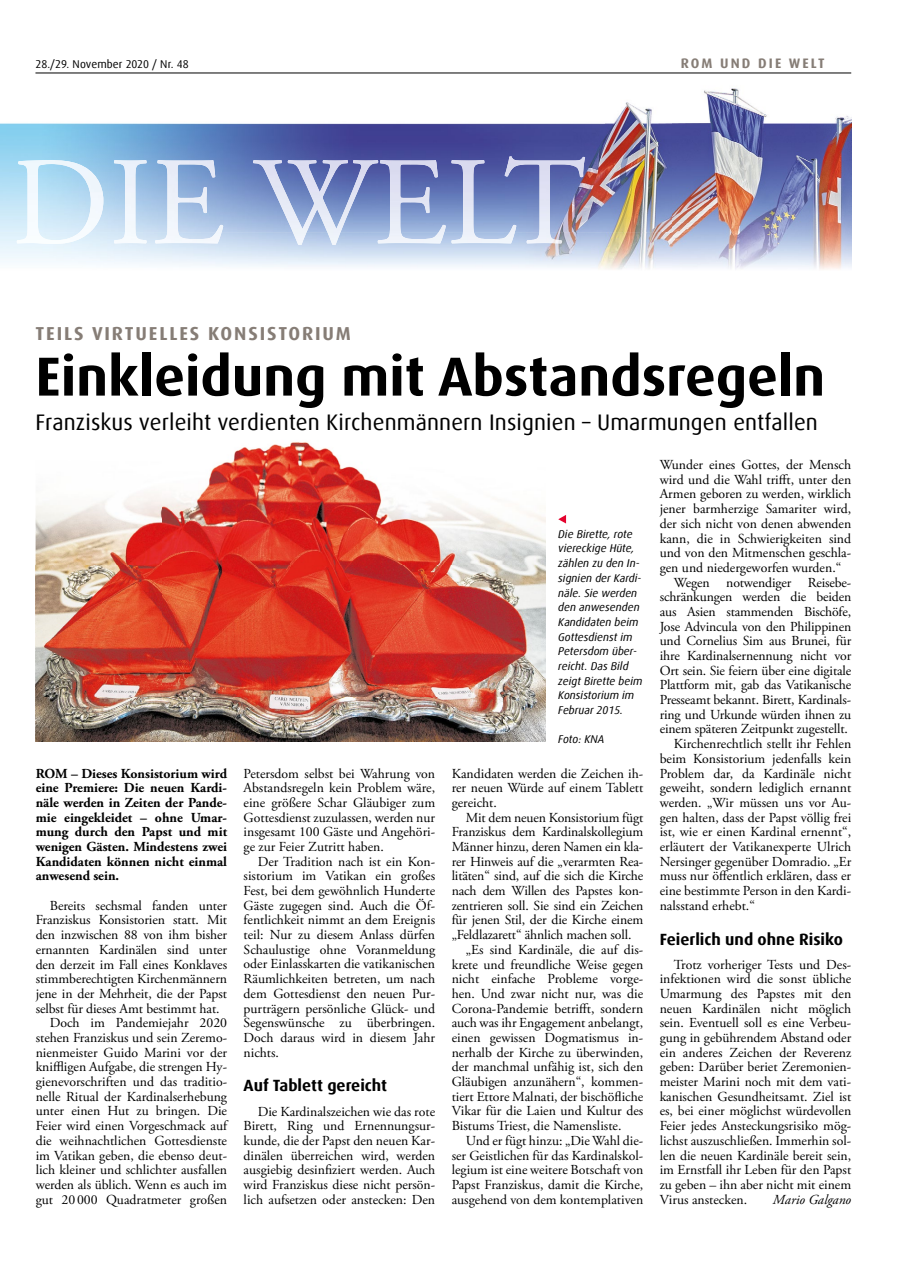
<style>
.page{position:relative;width:908px;height:1276px;background:#fff}
.page>*{position:absolute;margin:0;border:0;box-sizing:border-box;transform-origin:0 0}
.t1{font:700 55px "Dax Offc Pro";color:#000}
.t2{font:22.5px "Dax Offc Pro";letter-spacing:.005em;color:#000}
.t3{font:700 18.75px "Dax Offc Pro";letter-spacing:.1em;color:#867d76}
.t4{font:700 16.25px "Dax Offc Pro";color:#000}
.t5{font:13.75px/14.6px "Adobe Garamond Pro";color:#000;text-align:justify}
.t6{font:700 13.75px/14.6px "Adobe Garamond Pro";color:#000;text-align:justify}
.t7{font:700 13.75px "Dax Offc Pro";letter-spacing:.15em;color:#867d76}
.t8{font:italic 13.75px "Adobe Garamond Pro";color:#000}
.t9{font:italic 11.25px/14.8px "Dax Offc Pro";color:#000}
.t10{font:11.25px "Dax Offc Pro";color:#000}
</style>
<div class="page">
<hr style="left:35px;top:73px;width:815px;height:1px;background:#000">
<img style="left:0;top:88px;width:850px;height:182px">
<img style="left:155px;top:160px;width:255px;height:85px">
<img style="left:409px;top:156px;width:176px;height:87px">
<img style="left:35px;top:435px;width:510px;height:306px">
<svg style="left:558px;top:515px;width:7px;height:8px"></svg>
<p class="t10" style="left:35px;top:56px;width:155px">28./29. November 2020 / Nr. 48</p>
<p class="t7" style="left:680px;top:54px;width:145px">ROM UND DIE WELT</p>
<h3 class="t3" style="left:36px;top:322px;width:317px">TEILS VIRTUELLES KONSISTORIUM</h3>
<h1 class="t1" style="left:36px;top:341px;width:790px">Einkleidung mit Abstandsregeln</h1>
<h2 class="t2" style="left:36px;top:408px;width:783px">Franziskus verleiht verdienten Kirchenmännern Insignien – Umarmungen entfallen</h2>
<p class="t5" style="left:659px;top:458px;width:193px">Wunder eines Gottes, der Mensch</p>
<p class="t5" style="left:659px;top:472px;width:193px">wird und die Wahl trifft, unter den</p>
<p class="t5" style="left:659px;top:487px;width:193px">Armen geboren zu werden, wirklich</p>
<p class="t5" style="left:659px;top:502px;width:193px">jener barmherzige Samariter wird,</p>
<p class="t5" style="left:659px;top:516px;width:193px">der sich nicht von denen abwenden</p>
<p class="t5" style="left:659px;top:531px;width:193px">kann, die in Schwierigkeiten sind</p>
<p class="t5" style="left:659px;top:546px;width:193px">und von den Mitmenschen geschla-</p>
<p class="t5" style="left:659px;top:561px;width:183px">gen und niedergeworfen wurden.“</p>
<p class="t5" style="left:673px;top:575px;width:179px">Wegen notwendiger Reisebe-</p>
<p class="t5" style="left:659px;top:590px;width:193px">schränkungen werden die beiden</p>
<p class="t5" style="left:659px;top:605px;width:193px">aus Asien stammenden Bischöfe,</p>
<p class="t5" style="left:659px;top:619px;width:193px">Jose Advincula von den Philippinen</p>
<p class="t5" style="left:659px;top:634px;width:193px">und Cornelius Sim aus Brunei, für</p>
<p class="t5" style="left:659px;top:649px;width:193px">ihre Kardinalsernennung nicht vor</p>
<p class="t5" style="left:659px;top:663px;width:193px">Ort sein. Sie feiern über eine digitale</p>
<p class="t5" style="left:659px;top:678px;width:193px">Plattform mit, gab das Vatikanische</p>
<p class="t5" style="left:659px;top:693px;width:193px">Presseamt bekannt. Birett, Kardinals-</p>
<p class="t5" style="left:659px;top:707px;width:193px">ring und Urkunde würden ihnen zu</p>
<p class="t5" style="left:659px;top:722px;width:190px">einem späteren Zeitpunkt zugestellt.</p>
<p class="t5" style="left:673px;top:737px;width:179px">Kirchenrechtlich stellt ihr Fehlen</p>
<p class="t5" style="left:659px;top:751px;width:193px">beim Konsistorium jedenfalls kein</p>
<p class="t5" style="left:659px;top:766px;width:193px">Problem dar, da Kardinäle nicht</p>
<p class="t5" style="left:659px;top:781px;width:193px">geweiht, sondern lediglich ernannt</p>
<p class="t5" style="left:659px;top:795px;width:193px">werden. „Wir müssen uns vor Au-</p>
<p class="t5" style="left:659px;top:810px;width:193px">gen halten, dass der Papst völlig frei</p>
<p class="t5" style="left:659px;top:825px;width:193px">ist, wie er einen Kardinal ernennt“,</p>
<p class="t5" style="left:659px;top:840px;width:193px">erläutert der Vatikanexperte Ulrich</p>
<p class="t5" style="left:659px;top:854px;width:193px">Nersinger gegenüber Domradio. „Er</p>
<p class="t5" style="left:659px;top:869px;width:193px">muss nur öffentlich erklären, dass er</p>
<p class="t5" style="left:659px;top:884px;width:193px">eine bestimmte Person in den Kardi-</p>
<p class="t5" style="left:659px;top:898px;width:97px">nalsstand erhebt.“</p>
<p class="t4" style="left:659px;top:928px;width:185px">Feierlich und ohne Risiko</p>
<p class="t5" style="left:659px;top:957px;width:193px;text-indent:14px">Trotz vorheriger Tests und Des&shy;infektionen wird die sonst übliche Umarmung des Papstes mit den neuen Kardinälen nicht möglich sein. Eventuell soll es eine Verbeu&shy;gung in gebührendem Abstand oder ein anderes Zeichen der Reverenz geben: Darüber beriet Zeremonien&shy;meister Marini noch mit dem vati&shy;kanischen Gesundheitsamt. Ziel ist es, bei einer möglichst würdevollen Feier jedes Ansteckungsrisiko mög&shy;lichst auszuschließen. Immerhin sol&shy;len die neuen Kardinäle bereit sein, im Ernstfall ihr Leben für den Papst zu geben – ihn aber nicht mit einem Virus anstecken.</p>
<p class="t9" style="left:558px;top:526px;width:86px">Die Birette, rote viereckige Hüte, zählen zu den In&shy;signien der Kardi&shy;näle. Sie werden den anwesenden<br>Kandidaten beim<br>Gottesdienst im<br>Petersdom über&shy;reicht. Das Bild zeigt Birette beim<br>Konsistorium im<br>Februar 2015.</p>
<p class="t9" style="left:558px;top:732px;width:48px">Foto: KNA</p>
<p class="t5" style="left:243px;top:766px;width:193px">Petersdom selbst bei Wahrung von Abstandsregeln kein Problem wäre, eine größere Schar Gläubiger zum Gottesdienst zuzulassen, werden nur insgesamt 100 Gäste und Angehöri&shy;ge zur Feier Zutritt haben.</p>
<p class="t5" style="left:243px;top:854px;width:193px;text-indent:14px">Der Tradition nach ist ein Kon&shy;sistorium im Vatikan ein großes Fest, bei dem gewöhnlich Hunderte Gäste zugegen sind. Auch die Öf&shy;fentlichkeit nimmt an dem Ereignis teil: Nur zu diesem Anlass dürfen Schaulustige ohne Voranmeldung oder Einlasskarten die vatikanischen Räumlichkeiten betreten, um nach dem Gottesdienst den neuen Pur&shy;purträgern persönliche Glück- und Segenswünsche zu überbringen.<br>Doch daraus wird in diesem Jahr nichts.</p>
<p class="t4" style="left:243px;top:1075px;width:145px">Auf Tablett gereicht</p>
<p class="t5" style="left:243px;top:1104px;width:193px;text-indent:14px">Die Kardinalszeichen wie das rote Birett, Ring und Ernennungsur&shy;kunde, die der Papst den neuen Kar&shy;dinälen überreichen wird, werden ausgiebig desinfiziert werden. Auch wird Franziskus diese nicht persön&shy;lich aufsetzen oder anstecken: Den</p>
<p class="t5" style="left:451px;top:766px;width:193px">Kandidaten werden die Zeichen ih&shy;rer neuen Würde auf einem Tablett gereicht.</p>
<p class="t5" style="left:465px;top:810px;width:179px">Mit dem neuen Konsistorium fügt</p>
<p class="t5" style="left:451px;top:825px;width:193px">Franziskus dem Kardinalskollegium</p>
<p class="t5" style="left:451px;top:840px;width:193px">Männer hinzu, deren Namen ein kla-</p>
<p class="t5" style="left:451px;top:854px;width:193px">rer Hinweis auf die „verarmten Rea-</p>
<p class="t5" style="left:451px;top:869px;width:193px">litäten“ sind, auf die sich die Kirche</p>
<p class="t5" style="left:451px;top:884px;width:193px">nach dem Willen des Papstes kon-</p>
<p class="t5" style="left:451px;top:898px;width:193px">zentrieren soll. Sie sind ein Zeichen</p>
<p class="t5" style="left:451px;top:913px;width:193px">für jenen Stil, der die Kirche einem</p>
<p class="t5" style="left:451px;top:928px;width:181px">„Feldlazarett“ ähnlich machen soll.</p>
<p class="t5" style="left:465px;top:942px;width:179px">„Es sind Kardinäle, die auf dis-</p>
<p class="t5" style="left:451px;top:957px;width:193px">krete und freundliche Weise gegen</p>
<p class="t5" style="left:451px;top:972px;width:193px">nicht einfache Probleme vorge-</p>
<p class="t5" style="left:451px;top:986px;width:193px">hen. Und zwar nicht nur, was die</p>
<p class="t5" style="left:451px;top:1001px;width:193px">Corona- Pandemie betrifft, sondern</p>
<p class="t5" style="left:451px;top:1016px;width:193px">auch was ihr Engagement anbelangt,</p>
<p class="t5" style="left:451px;top:1030px;width:193px">einen gewissen Dogmatismus in-</p>
<p class="t5" style="left:451px;top:1045px;width:193px">nerhalb der Kirche zu überwinden,</p>
<p class="t5" style="left:451px;top:1060px;width:193px">der manchmal unfähig ist, sich den</p>
<p class="t5" style="left:451px;top:1075px;width:193px">Gläubigen anzunähern“, kommen-</p>
<p class="t5" style="left:451px;top:1089px;width:193px">tiert Ettore Malnati, der bischöfliche</p>
<p class="t5" style="left:451px;top:1104px;width:193px">Vikar für die Laien und Kultur des</p>
<p class="t5" style="left:451px;top:1119px;width:171px">Bistums Triest, die Namensliste.</p>
<p class="t5" style="left:465px;top:1133px;width:179px">Und er fügt hinzu: „Die Wahl die-</p>
<p class="t5" style="left:451px;top:1148px;width:193px">ser Geistlichen für das Kardinalskol-</p>
<p class="t5" style="left:451px;top:1163px;width:193px">legium ist eine weitere Botschaft von</p>
<p class="t5" style="left:451px;top:1177px;width:193px">Papst Franziskus, damit die Kirche,</p>
<p class="t5" style="left:451px;top:1192px;width:193px">ausgehend von dem kontemplativen</p>
<p class="t6" style="left:36px;top:766px;width:193px">ROM – Dieses Konsistorium wird eine Premiere: Die neuen Kardi&shy;näle werden in Zeiten der Pande&shy;mie eingekleidet – ohne Umar&shy;mung durch den Papst und mit wenigen Gästen. Mindestens zwei Kandidaten können nicht einmal anwesend sein.</p>
<p class="t5" style="left:50px;top:898px;width:179px">Bereits sechsmal fanden unter</p>
<p class="t5" style="left:36px;top:913px;width:193px">Franziskus Konsistorien statt. Mit</p>
<p class="t5" style="left:36px;top:928px;width:193px">den inzwischen 88 von ihm bisher</p>
<p class="t5" style="left:36px;top:942px;width:193px">ernannten Kardinälen sind unter</p>
<p class="t5" style="left:36px;top:957px;width:193px">den derzeit im Fall eines Konklaves</p>
<p class="t5" style="left:36px;top:972px;width:193px">stimmberechtigten Kirchenmännern</p>
<p class="t5" style="left:36px;top:986px;width:193px">jene in der Mehrheit, die der Papst</p>
<p class="t5" style="left:36px;top:1001px;width:185px">selbst für dieses Amt bestimmt hat.</p>
<p class="t5" style="left:50px;top:1016px;width:179px">Doch im Pandemiejahr 2020</p>
<p class="t5" style="left:36px;top:1030px;width:193px">stehen Franziskus und sein Zeremo-</p>
<p class="t5" style="left:36px;top:1045px;width:193px">nienmeister Guido Marini vor der</p>
<p class="t5" style="left:36px;top:1060px;width:193px">kniffligen Aufgabe, die strengen Hy-</p>
<p class="t5" style="left:36px;top:1075px;width:193px">gienevorschriften und das traditio-</p>
<p class="t5" style="left:36px;top:1089px;width:193px">nelle Ritual der Kardinalserhebung</p>
<p class="t5" style="left:36px;top:1104px;width:193px">unter einen Hut zu bringen. Die</p>
<p class="t5" style="left:36px;top:1119px;width:193px">Feier wird einen Vorgeschmack auf</p>
<p class="t5" style="left:36px;top:1133px;width:193px">die weihnachtlichen Gottesdienste</p>
<p class="t5" style="left:36px;top:1148px;width:193px">im Vatikan geben, die ebenso deut-</p>
<p class="t5" style="left:36px;top:1163px;width:193px">lich kleiner und schlichter ausfallen</p>
<p class="t5" style="left:36px;top:1177px;width:193px">werden als üblich. Wenn es auch im</p>
<p class="t5" style="left:36px;top:1192px;width:193px">gut 20 000 Quadratmeter großen</p>
<p class="t8" style="left:772px;top:1191px;width:80px">Mario Galgano</p>
</div>
